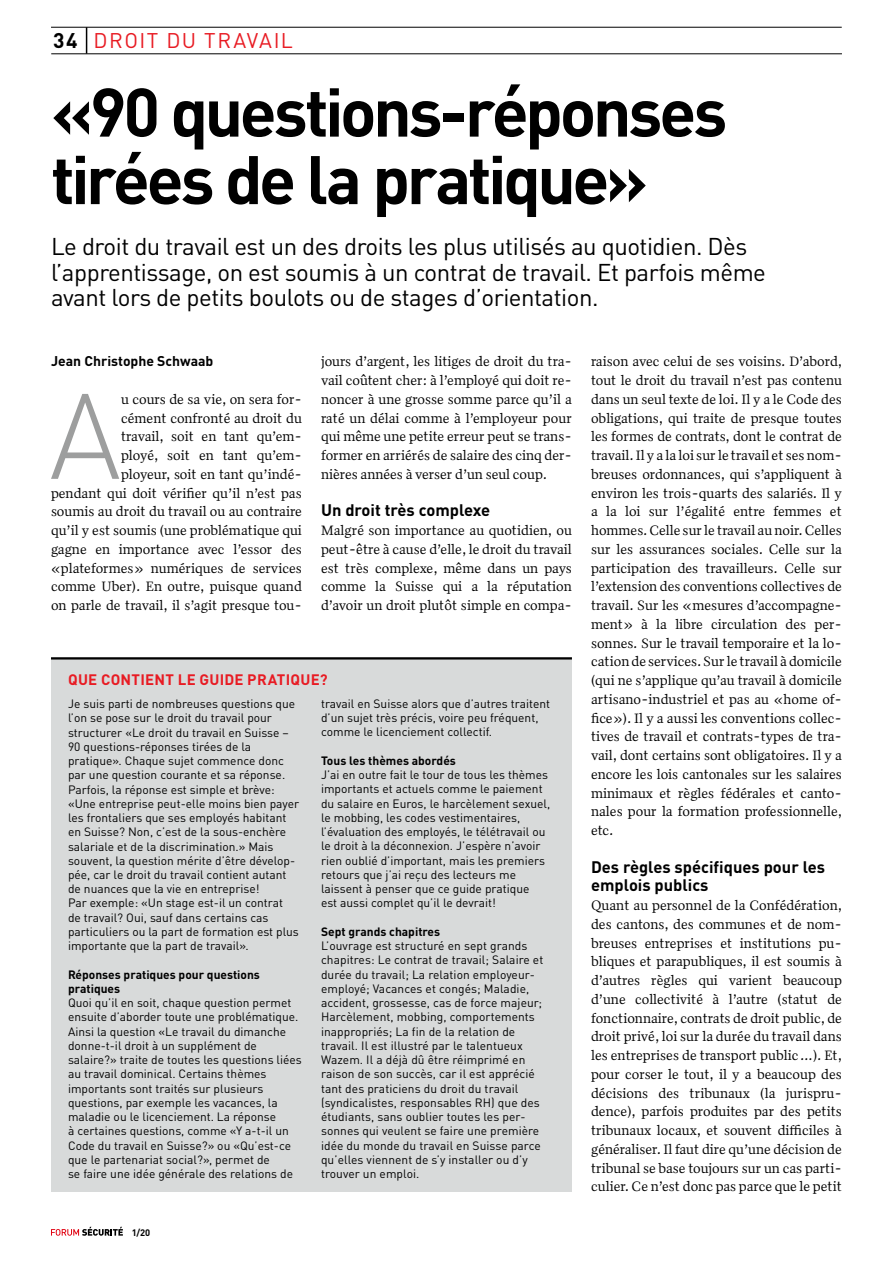
<style>
.page{position:relative;width:893px;height:1263px;background:#fff}
.page>*{position:absolute;margin:0;border:0;box-sizing:border-box;transform-origin:0 0}
.t1{font:300 119.25px "DIN Pro";color:#9d9e9e}
.t2{font:700 67.5px/67.5px "DIN Pro";letter-spacing:-.05em;color:#000}
.t3{font:24px/25.5px "DIN Pro";letter-spacing:-.02em;color:#000}
.t4{font:21px "DIN Pro";letter-spacing:.065em;color:#e81b23}
.t5{font:700 21px "DIN Pro";color:#000}
.t6{font:700 16.5px/18.8px "DIN Pro";color:#000}
.t7{font:700 15px "DIN Pro";letter-spacing:.02em;color:#e81b23}
.t8{font:13.95px/18.8px "Quiosco One LF";color:#000;text-align:justify}
.t9{font:700 13.95px "DIN Pro";color:#000}
.t10{font:12px/14.2px "DIN Pro";color:#000}
.t11{font:700 12px/14.2px "DIN Pro";color:#000}
.t12{font:700 9.3px "DIN Pro";color:#000}
</style>
<div class="page">
<hr style="left:51px;top:27px;width:791px;height:1px;background:#000">
<hr style="left:51px;top:54px;width:791px;height:1px;background:#000">
<svg style="left:86px;top:27px;width:1px;height:27px"></svg>
<svg style="left:51px;top:1227px;width:72px;height:9px"></svg>
<div style="left:51px;top:657px;width:521px;height:534px;background:#d8dada"></div>
<hr style="left:51px;top:657px;width:521px;height:2px;background:#000">
<h3 class="t4" style="left:94px;top:24px;width:201px">DROIT DU TRAVAIL</h3>
<h2 class="t2" style="left:51px;top:70px;width:678px">«90 questions-réponses tirées de la pratique»</h2>
<h3 class="t3" style="left:51px;top:231px;width:716px">Le droit du travail est un des droits les plus utilisés au quotidien. Dès l’apprentissage, on est soumis à un contrat de travail. Et parfois même avant lors de petits boulots ou de stages d’orientation.</h3>
<h3 class="t5" style="left:53px;top:23px;width:26px">34</h3>
<p class="t9" style="left:51px;top:350px;width:164px">Jean Christophe Schwaab</p>
<h1 class="t1" style="left:49px;top:344px;width:73px">A</h1>
<p class="t8" style="left:51px;top:389px;width:252px;text-align:right">u cours de sa vie, on sera for-<br>cément confronté au droit du<br>travail, soit en tant qu’em-<br>ployé, soit en tant qu’em-<br>ployeur, soit en tant qu’indé-<br>pendant qui doit vérifier qu’il n’est pas soumis au droit du travail ou au contraire qu’il y est soumis (une problématique qui gagne en importance avec l’essor des «plateformes» numériques de services comme Uber). En outre, puisque quand on parle de travail, il s’agit presque tou-</p>
<p class="t8" style="left:321px;top:352px;width:252px">jours d’argent, les litiges de droit du tra&shy;vail coûtent cher: à l’employé qui doit re&shy;noncer à une grosse somme parce qu’il a raté un délai comme à l’employeur pour qui même une petite erreur peut se trans&shy;former en arriérés de salaire des cinq der&shy;nières années à verser d’un seul coup.</p>
<p class="t6" style="left:321px;top:499px;width:171px">Un droit très complexe</p>
<p class="t8" style="left:321px;top:521px;width:252px">Malgré son importance au quotidien, ou peut-être à cause d’elle, le droit du travail est très complexe, même dans un pays comme la Suisse qui a la réputation d’avoir un droit plutôt simple en compa-</p>
<p class="t7" style="left:68px;top:667px;width:261px">QUE CONTIENT LE GUIDE PRATIQUE?</p>
<p class="t10" style="left:68px;top:695px;width:233px">Je suis parti de nombreuses questions que l’on se pose sur le droit du travail pour structurer «Le droit du travail en Suisse – 90 questions-réponses tirées de la pratique». Chaque sujet commence donc par une question courante et sa réponse.<br>Parfois, la réponse est simple et brève: «Une entreprise peut-elle moins bien payer les frontaliers que ses employés habitant en Suisse? Non, c’est de la sous-enchère salariale et de la discrimination.» Mais souvent, la question mérite d’être dévelop&shy;pée, car le droit du travail contient autant de nuances que la vie en entreprise!<br>Par exemple: «Un stage est-il un contrat<br>de travail? Oui, sauf dans certains cas particuliers ou la part de formation est plus importante que la part de travail».</p>
<p class="t11" style="left:68px;top:966px;width:193px">Réponses pratiques pour questions pratiques</p>
<p class="t10" style="left:68px;top:994px;width:235px">Quoi qu’il en soit, chaque question permet ensuite d’aborder toute une problématique.<br>Ainsi la question «Le travail du dimanche donne-t-il droit à un supplément de salaire?» traite de toutes les questions liées au travail dominical. Certains thèmes importants sont traités sur plusieurs questions, par exemple les vacances, la maladie ou le licenciement. La réponse<br>à certaines questions, comme «Y a-t-il un Code du travail en Suisse?» ou «Qu’est-ce que le partenariat social?», permet de<br>se faire une idée générale des relations de</p>
<p class="t10" style="left:321px;top:695px;width:231px">travail en Suisse alors que d’autres traitent d’un sujet très précis, voire peu fréquent, comme le licenciement collectif.</p>
<p class="t11" style="left:321px;top:752px;width:136px">Tous les thèmes abordés</p>
<p class="t10" style="left:321px;top:766px;width:231px">J’ai en outre fait le tour de tous les thèmes importants et actuels comme le paiement du salaire en Euros, le harcèlement sexuel, le mobbing, les codes vestimentaires, l’évaluation des employés, le télétravail ou le droit à la déconnexion. J’espère n’avoir rien oublié d’important, mais les premiers retours que j’ai reçu des lecteurs me laissent à penser que ce guide pratique<br>est aussi complet qu’il le devrait!</p>
<p class="t11" style="left:321px;top:923px;width:121px">Sept grands chapitres</p>
<p class="t10" style="left:321px;top:937px;width:224px">L’ouvrage est structuré en sept grands chapitres: Le contrat de travail; Salaire et durée du travail; La relation employeur&shy;employé; Vacances et congés; Maladie, accident, grossesse, cas de force majeur; Harcèlement, mobbing, comportements inappropriés; La fin de la relation de travail. Il est illustré par le talentueux Wazem. Il a déjà dû être réimprimé en raison de son succès, car il est apprécié tant des praticiens du droit du travail (syndicalistes, responsables RH) que des étudiants, sans oublier toutes les per&shy;sonnes qui veulent se faire une première idée du monde du travail en Suisse parce qu’elles viennent de s’y installer ou d’y trouver un emploi.</p>
<p class="t12" style="left:132px;top:1225px;width:20px">1/20</p>
<p class="t8" style="left:591px;top:352px;width:253px">raison avec celui de ses voisins. D’abord, tout le droit du travail n’est pas contenu dans un seul texte de loi. Il y a le Code des obligations, qui traite de presque toutes les formes de contrats, dont le contrat de travail. Il y a la loi sur le travail et ses nom&shy;breuses ordonnances, qui s’appliquent à environ les trois-quarts des salariés. Il y a la loi sur l’égalité entre femmes et hommes. Celle sur le travail au noir. Celles sur les assurances sociales. Celle sur la participation des travailleurs. Celle sur l’extension des conventions collectives de travail. Sur les «mesures d’accompagne&shy;ment» à la libre circulation des per&shy;sonnes. Sur le travail temporaire et la lo&shy;cation de services. Sur le travail à domicile (qui ne s’applique qu’au travail à domicile artisano-industriel et pas au «home of&shy;fice»). Il y a aussi les conventions collec&shy;tives de travail et contrats-types de tra&shy;vail, dont certains sont obligatoires. Il y a encore les lois cantonales sur les salaires minimaux et règles fédérales et canto&shy;nales pour la formation professionnelle, etc.</p>
<p class="t6" style="left:591px;top:855px;width:236px">Des règles spécifiques pour les emplois publics</p>
<p class="t8" style="left:591px;top:896px;width:253px">Quant au personnel de la Confédération, des cantons, des communes et de nom&shy;breuses entreprises et institutions pu&shy;bliques et parapubliques, il est soumis à d’autres règles qui varient beaucoup d’une collectivité à l’autre (statut de fonctionnaire, contrats de droit public, de droit privé, loi sur la durée du travail dans les entreprises de transport public…). Et, pour corser le tout, il y a beaucoup des décisions des tribunaux (la jurispru&shy;dence), parfois produites par des petits tribunaux locaux, et souvent difficiles à généraliser. Il faut dire qu’une décision de tribunal se base toujours sur un cas parti&shy;culier. Ce n’est donc pas parce que le petit</p>
</div>
